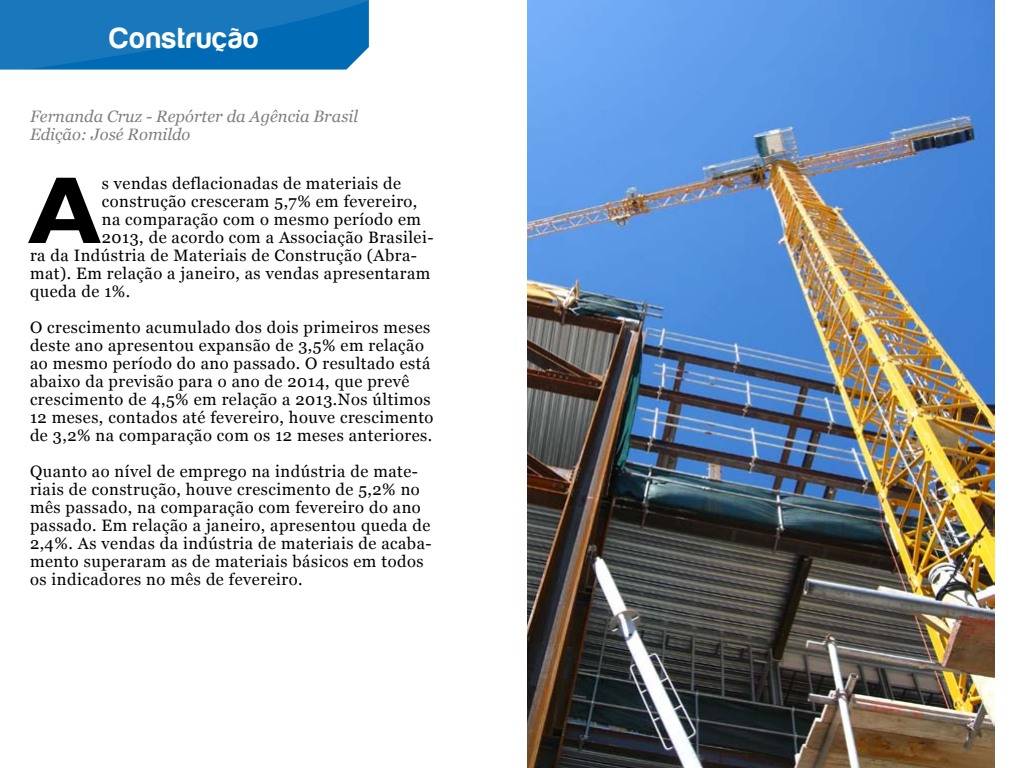
<style>
.page{position:relative;width:1024px;height:768px;background:#fff}
.page>*{position:absolute;margin:0;border:0;box-sizing:border-box;transform-origin:0 0}
.t1{font:700 95.6px "Humanist 521 BT";color:#000}
.t2{font:30px "Harabara";color:#fff}
.t3{font:16.5px/18px "Georgia";letter-spacing:.03em;color:#000}
.t4{font:italic 16.5px/18px "Georgia";color:#808080}
</style>
<div class="page">
<img style="left:527px;top:0;width:467px;height:768px">
<svg style="left:0;top:0;width:369px;height:70px;background:#1274b9"></svg>
<h2 class="t2" style="left:110px;top:22px;width:150px">Construção</h2>
<p class="t4" style="left:30px;top:107px;width:330px">Fernanda Cruz - Repórter da Agência Brasil<br>Edição: José Romildo</p>
<h1 class="t1" style="left:30px;top:151px;width:70px">A</h1>
<p class="t3" style="left:102px;top:174px;width:301px">s vendas deflacionadas de materiais de</p>
<p class="t3" style="left:102px;top:192px;width:317px">construção cresceram 5,7% em fevereiro,</p>
<p class="t3" style="left:102px;top:210px;width:321px">na comparação com o mesmo período em</p>
<p class="t3" style="left:102px;top:228px;width:333px">2013, de acordo com a Associação Brasilei-</p>
<p class="t3" style="left:30px;top:246px;width:389px">ra da Indústria de Materiais de Construção (Abra-</p>
<p class="t3" style="left:30px;top:264px;width:402px">mat). Em relação a janeiro, as vendas apresentaram</p>
<p class="t3" style="left:30px;top:282px;width:102px">queda de 1%.</p>
<p class="t3" style="left:30px;top:318px;width:405px">O crescimento acumulado dos dois primeiros meses deste ano apresentou expansão de 3,5% em relação ao mesmo período do ano passado. O resultado está abaixo da previsão para o ano de 2014, que prevê crescimento de 4,5% em relação a 2013.Nos últimos 12 meses, contados até fevereiro, houve crescimento de 3,2% na comparação com os 12 meses anteriores.</p>
<p class="t3" style="left:30px;top:462px;width:403px">Quanto ao nível de emprego na indústria de mate&shy;riais de construção, houve crescimento de 5,2% no mês passado, na comparação com fevereiro do ano passado. Em relação a janeiro, apresentou queda de 2,4%. As vendas da indústria de materiais de acaba&shy;mento superaram as de materiais básicos em todos os indicadores no mês de fevereiro.</p>
</div>
